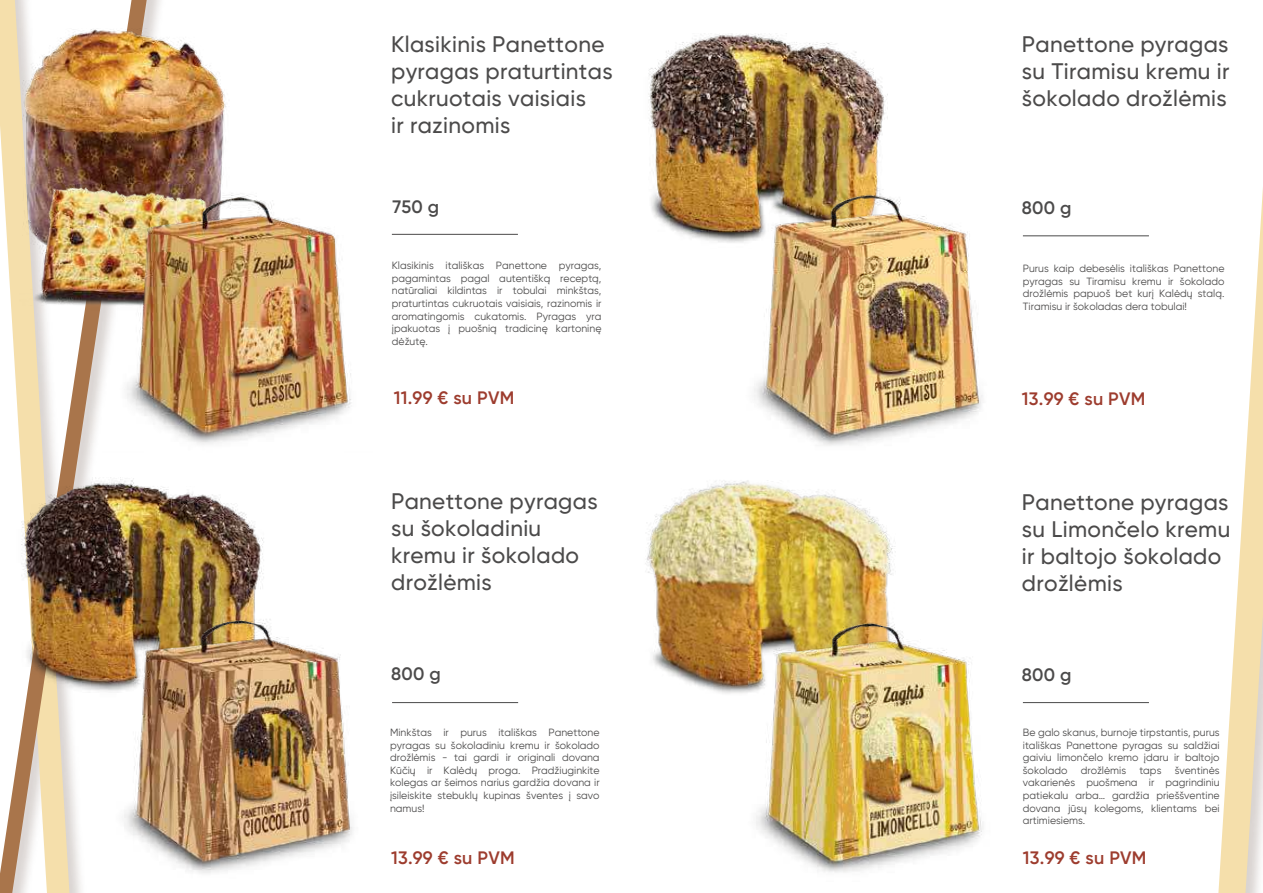
<style>
.page{position:relative;width:1263px;height:893px;background:#fff}
.page>*{position:absolute;margin:0;border:0;box-sizing:border-box;transform-origin:0 0}
.t1{font:500 22.5px/27px "Gilroy";letter-spacing:.015em;color:#4b4a4a}
.t2{font:600 18px "Gilroy";letter-spacing:.015em;color:#9d3c2e}
.t3{font:600 18px "Gilroy";letter-spacing:.015em;color:#4b4a4a}
.t4{font:10.5px/12.6px "Gilroy";color:#4b4a4a;text-align:justify}
</style>
<div class="page">
<svg style="left:0;top:0;width:161px;height:893px"></svg>
<svg style="left:1218px;top:188px;width:45px;height:705px"></svg>
<hr style="left:1023px;top:702px;width:126px;height:1px;background:#4b4a4a">
<hr style="left:1023px;top:235px;width:126px;height:1px;background:#4b4a4a">
<hr style="left:392px;top:234px;width:126px;height:1px;background:#4b4a4a">
<hr style="left:392px;top:702px;width:126px;height:1px;background:#4b4a4a">
<img style="left:648px;top:33px;width:237px;height:210px">
<img style="left:728px;top:189px;width:255px;height:251px">
<img style="left:645px;top:440px;width:250px;height:254px">
<img style="left:731px;top:614px;width:252px;height:259px">
<img style="left:0;top:29px;width:226px;height:257px">
<img style="left:20px;top:177px;width:206px;height:139px">
<img style="left:102px;top:184px;width:249px;height:251px">
<img style="left:4px;top:435px;width:260px;height:271px">
<img style="left:98px;top:611px;width:255px;height:270px">
<img style="left:0;top:46px;width:1px;height:268px">
<h1 class="t1" style="left:391px;top:30px;width:223px">Klasikinis Panettone pyragas praturtintas cukruotais vaisiais<br>ir razinomis</h1>
<h2 class="t3" style="left:392px;top:195px;width:48px">750 g</h2>
<p class="t4" style="left:392px;top:259px;width:211px">Klasikinis itališkas Panettone pyragas, pagamintas pagal autentišką receptą, natūraliai kildintas ir tobulai minkštas, praturtintas cukruotais vaisiais, razinomis ir aromatingomis cukatomis. Pyragas yra įpakuotas į puošnią tradicinę kartoninę dėžutę.</p>
<h2 class="t2" style="left:394px;top:386px;width:122px">11.99 € su PVM</h2>
<h1 class="t1" style="left:391px;top:487px;width:208px">Panettone pyragas su šokoladiniu kremu ir šokolado drožlėmis</h1>
<h2 class="t3" style="left:391px;top:662px;width:51px">800 g</h2>
<h1 class="t1" style="left:1022px;top:31px;width:209px;text-align:justify">Panettone pyragas su Tiramisu kremu ir šokolado drožlėmis</h1>
<h2 class="t3" style="left:1022px;top:197px;width:51px">800 g</h2>
<p class="t4" style="left:1023px;top:262px;width:203px">Purus kaip debesėlis itališkas Panettone pyragas su Tiramisu kremu ir šokolado drožlėmis papuoš bet kurį Kalėdų stalą.<br>Tiramisu ir šokoladas dera tobulai!</p>
<h2 class="t2" style="left:1022px;top:388px;width:125px">13.99 € su PVM</h2>
<h1 class="t1" style="left:1022px;top:489px;width:210px">Panettone pyragas su Limončelo kremu ir baltojo šokolado drožlėmis</h1>
<h2 class="t3" style="left:1022px;top:664px;width:51px">800 g</h2>
<p class="t4" style="left:390px;top:726px;width:211px">Minkštas ir purus itališkas Panettone pyragas su šokoladiniu kremu ir šokolado drožlėmis - tai gardi ir originali dovana Kūčių ir Kalėdų proga. Pradžiuginkite kolegas ar šeimos narius gardžia dovana ir įsileiskite stebuklų kupinas šventes į savo namus!</p>
<h2 class="t2" style="left:391px;top:846px;width:125px">13.99 € su PVM</h2>
<h2 class="t2" style="left:1023px;top:846px;width:125px">13.99 € su PVM</h2>
<p class="t4" style="left:1023px;top:726px;width:198px">Be galo skanus, burnoje tirpstantis, purus itališkas Panettone pyragas su saldžiai gaiviu limončelo kremo įdaru ir baltojo šokolado</p>
<p class="t4" style="left:1081px;top:764px;width:47px">drožlėmis</p>
<p class="t4" style="left:1139px;top:764px;width:24px">taps</p>
<p class="t4" style="left:1023px;top:764px;width:198px;text-indent:152px">šventinės vakarienės puošmena ir pagrindiniu patiekalu arba… gardžia prieššventine dovana jūsų kolegoms, klientams bei artimiesiems.</p>
</div>
